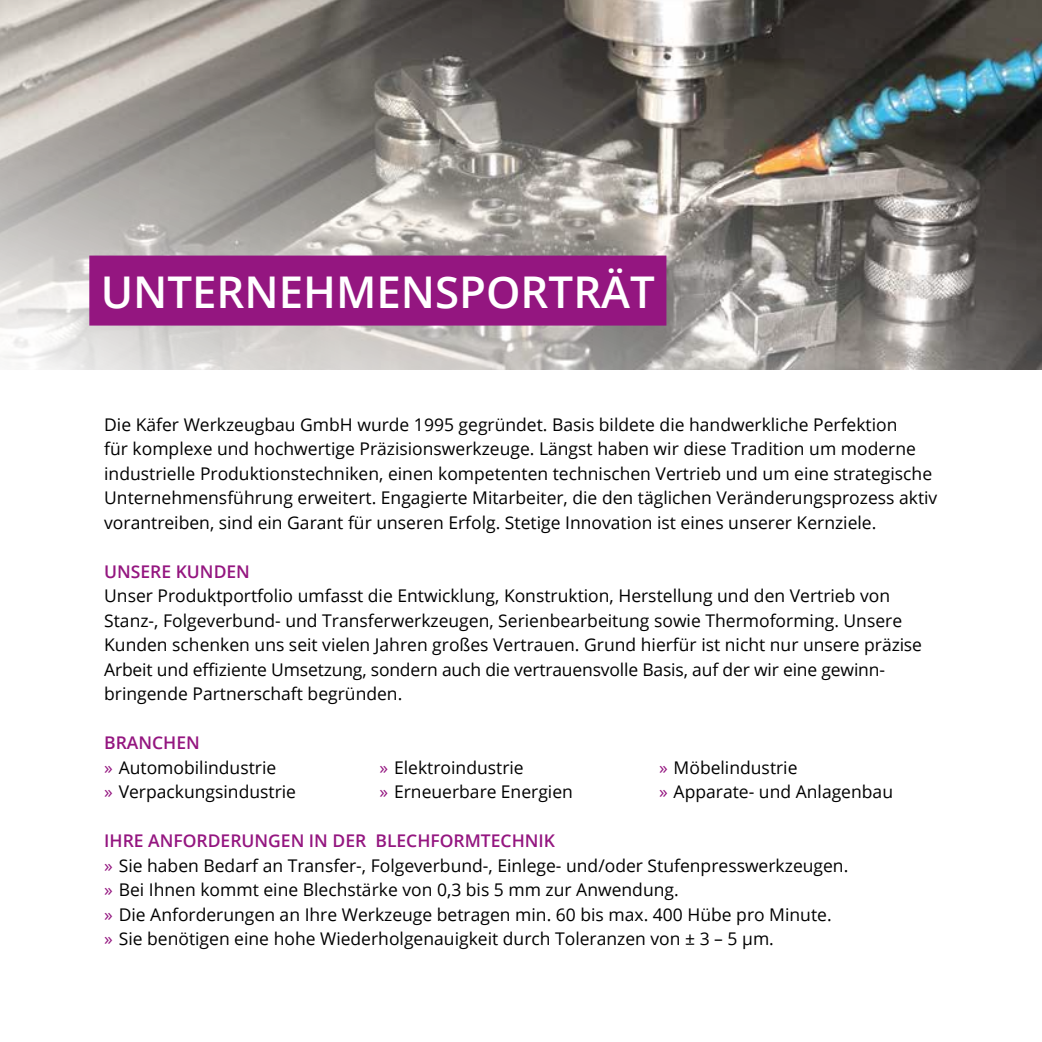
<style>
.page{position:relative;width:1042px;height:1042px;background:#fff}
.page>*{position:absolute;margin:0;border:0;box-sizing:border-box;transform-origin:0 0}
.t1{font:600 43.75px "Open Sans";color:#fff}
.t2{font:17.5px/24.5px "Open Sans";color:#000}
.t3{font:600 17.5px "Open Sans";color:#941680}
.s1{color:#941680}
</style>
<div class="page">
<svg style="left:0;top:0;width:1042px;height:370px;background:#908d89"></svg>
<div style="left:89px;top:256px;width:577px;height:70px;background:#941680"></div>
<h1 class="t1" style="left:101px;top:262px;width:556px">UNTERNEHMENSPORTRÄT</h1>
<p class="t2" style="left:104px;top:411px;width:835px">Die Käfer Werkzeugbau GmbH wurde 1995 gegründet. Basis bildete die handwerkliche Perfektion<br>für komplexe und hochwertige Präzisionswerkzeuge. Längst haben wir diese Tradition um moderne industrielle Produktionstechniken, einen kompetenten technischen Vertrieb und um eine strategische Unternehmensführung erweitert. Engagierte Mitarbeiter, die den täglichen Veränderungsprozess aktiv vorantreiben, sind ein Garant für unseren Erfolg. Stetige Innovation ist eines unserer Kernziele.</p>
<p class="t3" style="left:104px;top:559px;width:147px">UNSERE KUNDEN</p>
<p class="t2" style="left:104px;top:583px;width:819px">Unser Produktportfolio umfasst die Entwicklung, Konstruktion, Herstellung und den Vertrieb von Stanz-, Folgeverbund- und Transferwerkzeugen, Serienbearbeitung sowie Thermoforming. Unsere Kunden schenken uns seit vielen Jahren großes Vertrauen. Grund hierfür ist nicht nur unsere präzise Arbeit und effiziente Umsetzung, sondern auch die vertrauensvolle Basis, auf der wir eine gewinn&shy;bringende Partnerschaft begründen.</p>
<p class="t3" style="left:104px;top:731px;width:97px">BRANCHEN</p>
<p class="t2" style="left:104px;top:754px;width:193px"><span class="s1">»</span> Automobilindustrie<br><span class="s1">»</span> Verpackungsindustrie</p>
<p class="t2" style="left:379px;top:754px;width:195px"><span class="s1">»</span> Elektroindustrie<br><span class="s1">»</span> Erneuerbare Energien</p>
<p class="t2" style="left:659px;top:754px;width:235px"><span class="s1">»</span> Möbelindustrie<br><span class="s1">»</span> Apparate- und Anlagenbau</p>
<p class="t3" style="left:104px;top:829px;width:452px">IHRE ANFORDERUNGEN IN DER BLECHFORMTECHNIK</p>
<p class="t2" style="left:104px;top:852px;width:745px"><span class="s1">»</span> Sie haben Bedarf an Transfer-, Folgeverbund-, Einlege- und/oder Stufenpresswerkzeugen. <span class="s1">»</span> Bei Ihnen kommt eine Blechstärke von 0,3 bis 5 mm zur Anwendung.<br><span class="s1">»</span> Die Anforderungen an Ihre Werkzeuge betragen min. 60 bis max. 400 Hübe pro Minute.<br><span class="s1">»</span> Sie benötigen eine hohe Wiederholgenauigkeit durch Toleranzen von ± 3 – 5 μm.</p>
</div>
